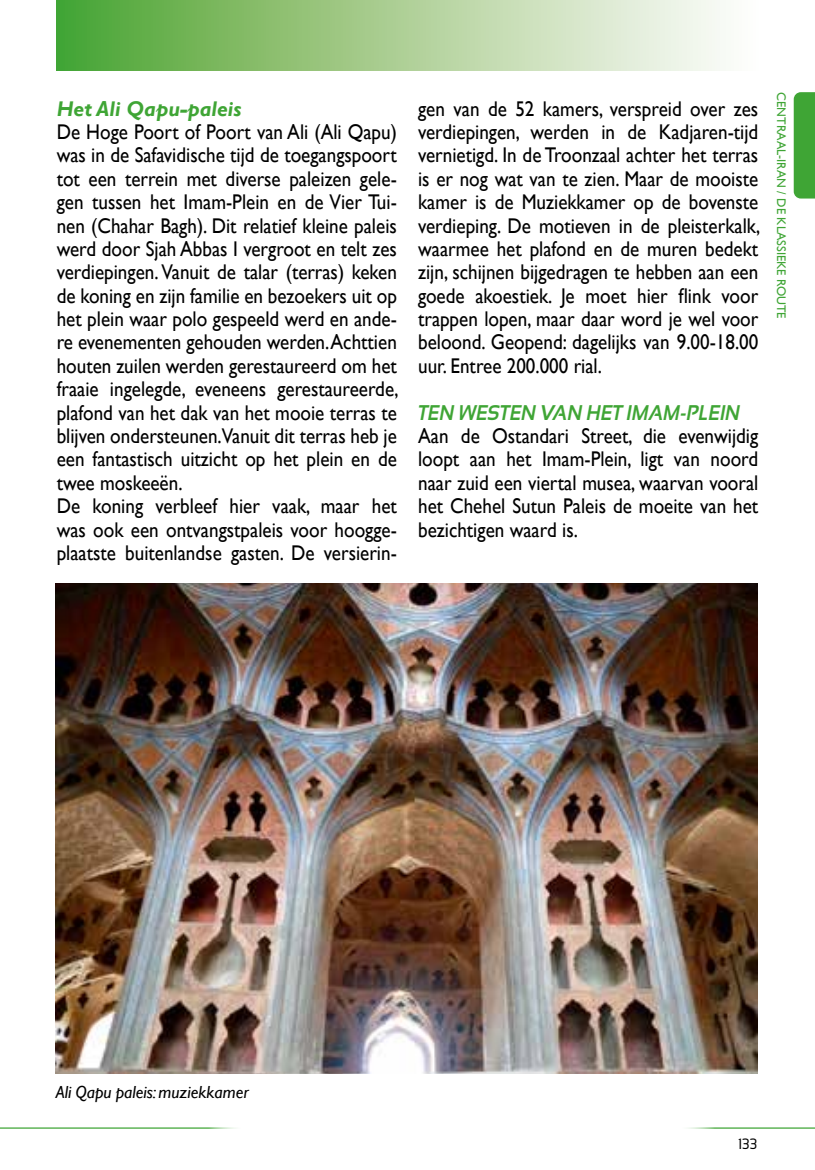
<style>
.page{position:relative;width:815px;height:1170px;background:#fff}
.page>*{position:absolute;margin:0;border:0;box-sizing:border-box;transform-origin:0 0}
.t1{font:21.25px/23.5px "Gill Sans";color:#000;text-align:justify;scale:.9 1}
.t2{font:italic 700 21.25px "Sansation";color:#3fa535;scale:.9 1}
.t3{font:italic 700 21.25px "Gill Sans";color:#3fa535}
.t4{font:italic 17.5px "Gill Sans";color:#000}
.t5{font:15px "Sansation";color:#000;scale:.9 1}
.t6{font:12.5px "Gill Sans";color:#3fa535}
</style>
<div class="page">
<div style="left:794px;top:92px;width:21px;height:106px;background:#3fa535"></div>
<div style="left:57px;top:0;width:701px;height:71px;background:linear-gradient(to right,#4fa330,#fffeff)"></div>
<img style="left:56px;top:583px;width:701px;height:490px">
<hr style="left:0;top:1127px;width:244px;height:1px;background:#3fa535">
<hr style="left:679px;top:1127px;width:136px;height:1px;background:#3fa535">
<p class="t3" style="left:57px;top:96px;width:186px">Het Ali Qapu-paleis</p>
<p class="t1" style="left:57px;top:120px;width:382px;text-align:left">De Hoge Poort of Poort van Ali (Ali Qapu) was in de Safavidische tijd de toegangspoort tot een terrein met diverse paleizen gele&shy;gen tussen het Imam-Plein en de Vier Tui&shy;nen (Chahar Bagh). Dit relatief kleine paleis werd door Sjah Abbas I vergroot en telt zes verdiepingen. Vanuit de talar (terras) keken de koning en zijn familie en bezoekers uit op het plein waar polo gespeeld werd en ande&shy;re evenementen gehouden werden. Achttien houten zuilen werden gerestaureerd om het fraaie ingelegde, eveneens gerestaureerde, plafond van het dak van het mooie terras te blijven ondersteunen.Vanuit dit terras heb je een fantastisch uitzicht op het plein en de twee moskeeën.<br>De koning verbleef hier vaak, maar het was ook een ontvangstpaleis voor hoogge&shy;plaatste buitenlandse gasten. De versierin-</p>
<p class="t1" style="left:418px;top:97px;width:382px">gen van de 52 kamers, verspreid over zes verdiepingen, werden in de Kadjaren-tijd vernietigd. In de Troonzaal achter het terras is er nog wat van te zien. Maar de mooiste kamer is de Muziekkamer op de bovenste verdieping. De motieven in de pleisterkalk, waarmee het plafond en de muren bedekt zijn, schijnen bijgedragen te hebben aan een goede akoestiek. Je moet hier flink voor trappen lopen, maar daar word je wel voor beloond. Geopend: dagelijks van 9.00-18.00 uur. Entree 200.000 rial.</p>
<p class="t2" style="left:418px;top:400px;width:360px">TEN WESTEN VAN HET IMAM-PLEIN</p>
<p class="t1" style="left:418px;top:424px;width:380px">Aan de Ostandari Street, die evenwijdig loopt aan het Imam-Plein, ligt van noord naar zuid een viertal musea, waarvan vooral het Chehel Sutun Paleis de moeite van het bezichtigen waard is.</p>
<p class="t6" style="left:788px;top:92px;width:228px;rotate:90deg">CENTRAAL-IRAN / DE KLASSIEKE ROUTE</p>
<p class="t4" style="left:56px;top:1081px;width:195px">Ali Qapu paleis: muziekkamer</p>
<p class="t5" style="left:738px;top:1134px;width:23px">133</p>
</div>
